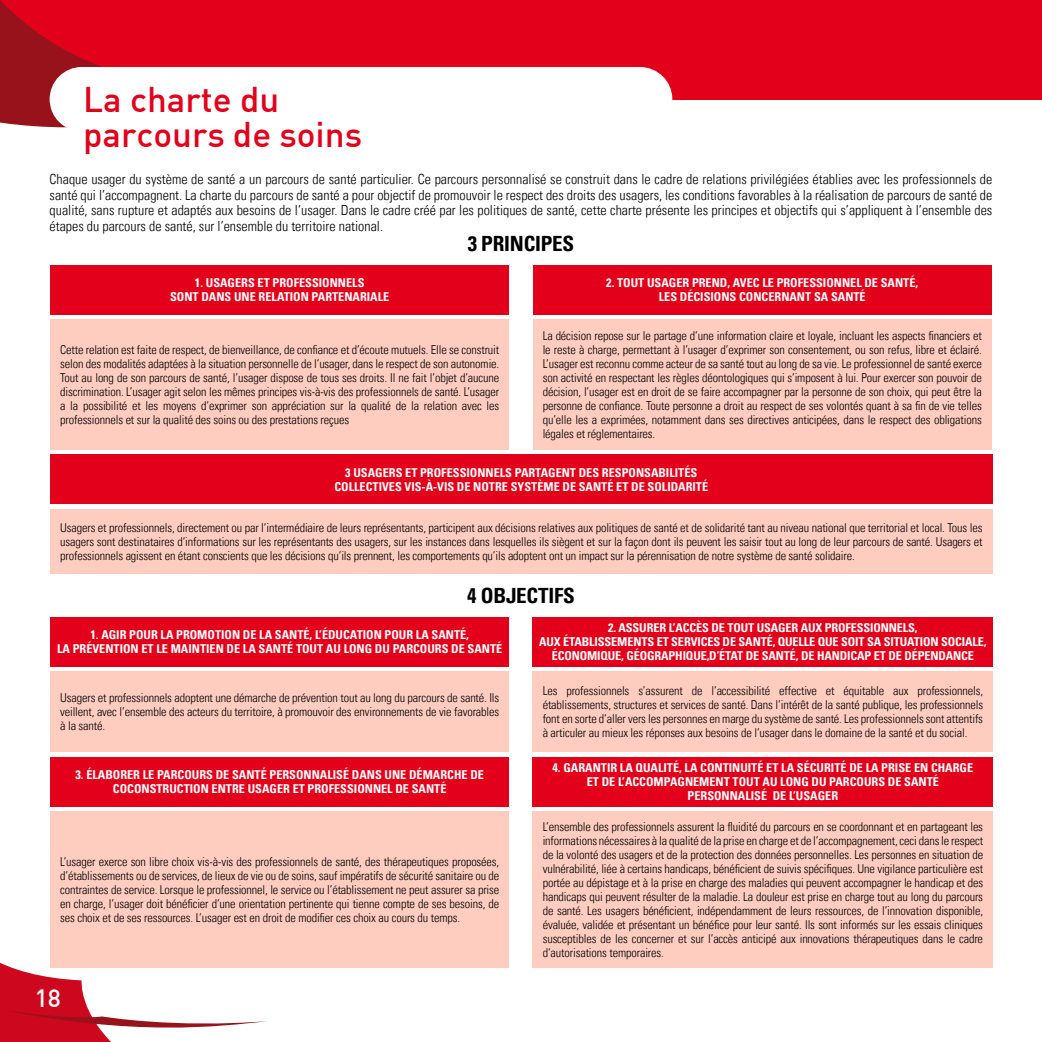
<style>
.page{position:relative;width:1042px;height:1042px;background:#fff}
.page>*{position:absolute;margin:0;border:0;box-sizing:border-box;transform-origin:0 0}
.t1{font:500 35px/35px "DIN";color:#e2001a}
.t2{font:500 24.5px "DIN";color:#fff}
.t3{font:700 condensed 21px "Univers LT";letter-spacing:-.01em;color:#000}
.t4{font:300 condensed 14px/15.8px "Univers LT";color:#000;text-align:justify}
.t5{font:300 condensed 12.25px/14px "Univers LT";letter-spacing:-.01em;color:#000;text-align:justify}
.t6{font:700 condensed 12.25px/14px "Univers LT";color:#fff;text-align:center}
</style>
<div class="page">
<div style="left:0;top:0;width:1042px;height:99px;background:#e2001a"></div>
<svg style="left:0;top:0;width:102px;height:128px;fill:#97121a"></svg>
<div style="left:81px;top:67px;width:558px;height:65px;background:#fff"></div>
<div style="left:50px;top:67px;width:64px;height:64px;background:#fff;border-radius:50%"></div>
<div style="left:608px;top:67px;width:64px;height:64px;background:#fff;border-radius:50%"></div>
<svg style="left:0;top:963px;width:111px;height:79px;fill:#cd071e"></svg>
<svg style="left:1px;top:1009px;width:266px;height:27px"></svg>
<div style="left:50px;top:454px;width:942px;height:50px;background:#e2001a"></div>
<div style="left:50px;top:265px;width:459px;height:50px;background:#e2001a"></div>
<div style="left:533px;top:265px;width:459px;height:50px;background:#e2001a"></div>
<div style="left:50px;top:617px;width:459px;height:49px;background:#e2001a"></div>
<div style="left:533px;top:617px;width:460px;height:49px;background:#e2001a"></div>
<div style="left:50px;top:757px;width:459px;height:50px;background:#e2001a"></div>
<div style="left:533px;top:757px;width:460px;height:50px;background:#e2001a"></div>
<div style="left:50px;top:509px;width:942px;height:65px;background:#ffcdc0"></div>
<div style="left:50px;top:320px;width:459px;height:130px;background:#ffcdc0"></div>
<div style="left:533px;top:320px;width:459px;height:130px;background:#ffcdc0"></div>
<div style="left:50px;top:671px;width:459px;height:81px;background:#ffcdc0"></div>
<div style="left:533px;top:671px;width:460px;height:81px;background:#ffcdc0"></div>
<div style="left:50px;top:812px;width:459px;height:156px;background:#ffcdc0"></div>
<div style="left:533px;top:812px;width:460px;height:156px;background:#ffcdc0"></div>
<h1 class="t1" style="left:83px;top:81px;width:281px">La charte du parcours de soins</h1>
<p class="t4" style="left:50px;top:171px;width:944px">Chaque usager du système de santé a un parcours de santé particulier. Ce parcours personnalisé se construit dans le cadre de relations privilégiées établies avec les professionnels de santé qui l’accompagnent. La charte du parcours de santé a pour objectif de promouvoir le respect des droits des usagers, les conditions favorables à la réalisation de parcours de santé de qualité, sans rupture et adaptés aux besoins de l’usager. Dans le cadre créé par les politiques de santé, cette charte présente les principes et objectifs qui s’appliquent à l’ensemble des étapes du parcours de santé, sur l’ensemble du territoire national.</p>
<h3 class="t3" style="left:468px;top:231px;width:108px">3 PRINCIPES</h3>
<p class="t6" style="left:170px;top:276px;width:221px">1. USAGERS ET PROFESSIONNELS<br>SONT DANS UNE RELATION PARTENARIALE</p>
<p class="t6" style="left:606px;top:276px;width:313px">2. TOUT USAGER PREND, AVEC LE PROFESSIONNEL DE SANTÉ,<br>LES DÉCISIONS CONCERNANT SA SANTÉ</p>
<p class="t5" style="left:60px;top:343px;width:441px">Cette relation est faite de respect, de bienveillance, de confiance et d’écoute mutuels. Elle se construit selon des modalités adaptées à la situation personnelle de l’usager, dans le respect de son autonomie.<br>Tout au long de son parcours de santé, l’usager dispose de tous ses droits. Il ne fait l’objet d’aucune discrimination. L’usager agit selon les mêmes principes vis-à-vis des professionnels de santé. L’usager a la possibilité et les moyens d’exprimer son appréciation sur la qualité de la relation avec les professionnels et sur la qualité des soins ou des prestations reçues</p>
<p class="t5" style="left:543px;top:329px;width:441px">La décision repose sur le partage d’une information claire et loyale, incluant les aspects financiers et le reste à charge, permettant à l’usager d’exprimer son consentement, ou son refus, libre et éclairé.<br>L’usager est reconnu comme acteur de sa santé tout au long de sa vie. Le professionnel de santé exerce son activité en respectant les règles déontologiques qui s’imposent à lui. Pour exercer son pouvoir de décision, l’usager est en droit de se faire accompagner par la personne de son choix, qui peut être la personne de confiance. Toute personne a droit au respect de ses volontés quant à sa fin de vie telles qu’elle les a exprimées, notamment dans ses directives anticipées, dans le respect des obligations légales et réglementaires.</p>
<p class="t6" style="left:334px;top:465px;width:375px">3 USAGERS ET PROFESSIONNELS PARTAGENT DES RESPONSABILITÉS<br>COLLECTIVES VIS-À-VIS DE NOTRE SYSTÈME DE SANTÉ ET DE SOLIDARITÉ</p>
<p class="t5" style="left:60px;top:520px;width:924px">Usagers et professionnels, directement ou par l’intermédiaire de leurs représentants, participent aux décisions relatives aux politiques de santé et de solidarité tant au niveau national que territorial et local. Tous les usagers sont destinataires d’informations sur les représentants des usagers, sur les instances dans lesquelles ils siègent et sur la façon dont ils peuvent les saisir tout au long de leur parcours de santé. Usagers et professionnels agissent en étant conscients que les décisions qu’ils prennent, les comportements qu’ils adoptent ont un impact sur la pérennisation de notre système de santé solidaire.</p>
<h3 class="t3" style="left:467px;top:582px;width:109px">4 OBJECTIFS</h3>
<p class="t6" style="left:57px;top:628px;width:447px">1. AGIR POUR LA PROMOTION DE LA SANTÉ, L’ÉDUCATION POUR LA SANTÉ,<br>LA PRÉVENTION ET LE MAINTIEN DE LA SANTÉ TOUT AU LONG DU PARCOURS DE SANTÉ</p>
<p class="t6" style="left:539px;top:621px;width:449px">2. ASSURER L’ACCÈS DE TOUT USAGER AUX PROFESSIONNELS,<br>AUX ÉTABLISSEMENTS ET SERVICES DE SANTÉ, QUELLE QUE SOIT SA SITUATION SOCIALE,<br>ÉCONOMIQUE, GÉOGRAPHIQUE,D’ÉTAT DE SANTÉ, DE HANDICAP ET DE DÉPENDANCE</p>
<p class="t5" style="left:60px;top:691px;width:441px">Usagers et professionnels adoptent une démarche de prévention tout au long du parcours de santé. Ils veillent, avec l’ensemble des acteurs du territoire, à promouvoir des environnements de vie favorables à la santé.</p>
<p class="t5" style="left:543px;top:684px;width:442px">Les professionnels s’assurent de l’accessibilité effective et équitable aux professionnels, établissements, structures et services de santé. Dans l’intérêt de la santé publique, les professionnels font en sorte d’aller vers les personnes en marge du système de santé. Les professionnels sont attentifs à articuler au mieux les réponses aux besoins de l’usager dans le domaine de la santé et du social.</p>
<p class="t6" style="left:75px;top:768px;width:410px">3. ÉLABORER LE PARCOURS DE SANTÉ PERSONNALISÉ DANS UNE DÉMARCHE DE<br>COCONSTRUCTION ENTRE USAGER ET PROFESSIONNEL DE SANTÉ</p>
<p class="t6" style="left:552px;top:761px;width:422px">4. GARANTIR LA QUALITÉ, LA CONTINUITÉ ET LA SÉCURITÉ DE LA PRISE EN CHARGE<br>ET DE L’ACCOMPAGNEMENT TOUT AU LONG DU PARCOURS DE SANTÉ<br>PERSONNALISÉ DE L’USAGER</p>
<p class="t5" style="left:60px;top:855px;width:441px">L’usager exerce son libre choix vis-à-vis des professionnels de santé, des thérapeutiques proposées, d’établissements ou de services, de lieux de vie ou de soins, sauf impératifs de sécurité sanitaire ou de contraintes de service. Lorsque le professionnel, le service ou l’établissement ne peut assurer sa prise en charge, l’usager doit bénéficier d’une orientation pertinente qui tienne compte de ses besoins, de ses choix et de ses ressources. L’usager est en droit de modifier ces choix au cours du temps.</p>
<h2 class="t2" style="left:35px;top:982px;width:28px">18</h2>
<p class="t5" style="left:543px;top:820px;width:442px">L’ensemble des professionnels assurent la fluidité du parcours en se coordonnant et en partageant les informations nécessaires à la qualité de la prise en charge et de l’accompagnement, ceci dans le respect de la volonté des usagers et de la protection des données personnelles. Les personnes en situation de vulnérabilité, liée à certains handicaps, bénéficient de suivis spécifiques. Une vigilance particulière est portée au dépistage et à la prise en charge des maladies qui peuvent accompagner le handicap et des handicaps qui peuvent résulter de la maladie. La douleur est prise en charge tout au long du parcours de santé. Les usagers bénéficient, indépendamment de leurs ressources, de l’innovation disponible, évaluée, validée et présentant un bénéfice pour leur santé. Ils sont informés sur les essais cliniques susceptibles de les concerner et sur l’accès anticipé aux innovations thérapeutiques dans le cadre d’autorisations temporaires.</p>
</div>
